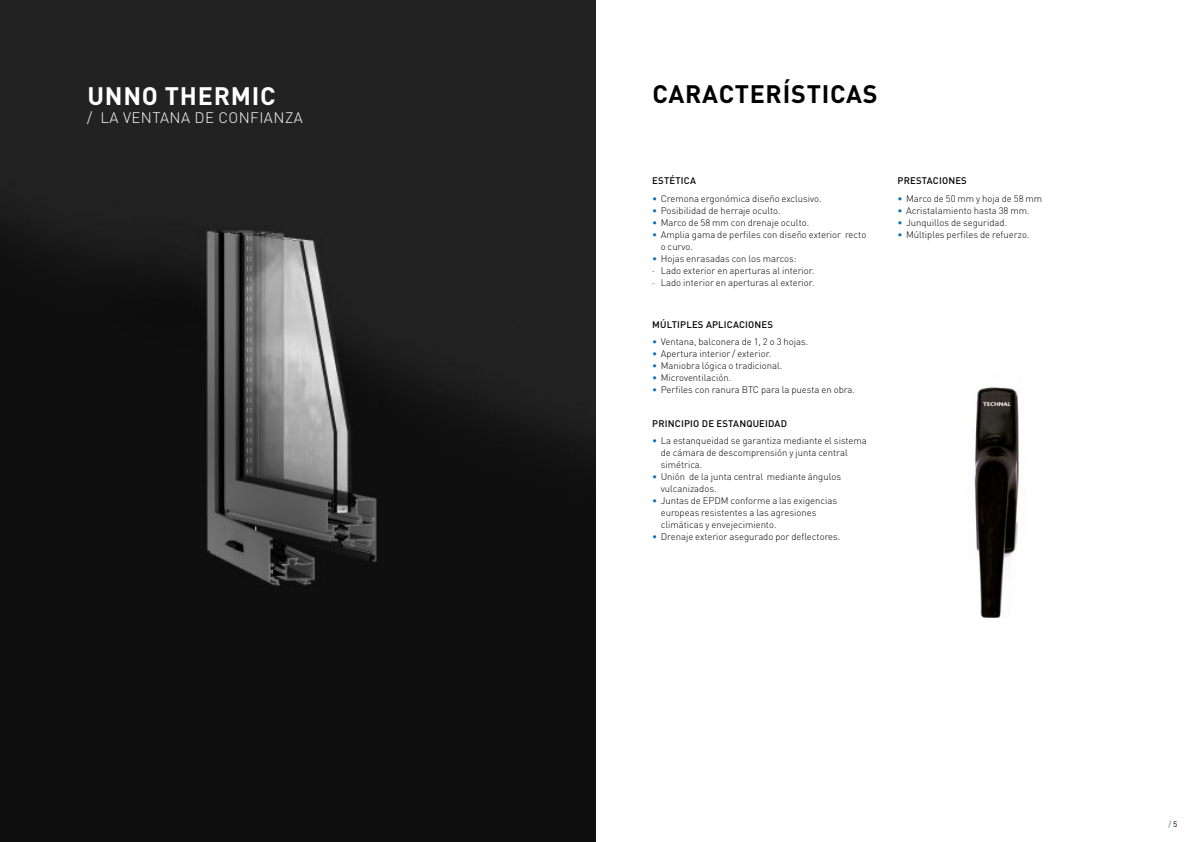
<style>
.page{position:relative;width:1191px;height:842px;background:#fff}
.page>*{position:absolute;margin:0;border:0;box-sizing:border-box;transform-origin:0 0}
.t1{font:700 25px "DIN Pro";letter-spacing:.03em;color:#000}
.t2{font:700 25px "DIN Pro";letter-spacing:.03em;color:#fff}
.t3{font:300 15px "DIN Pro";letter-spacing:.03em;color:#fff}
.t4{font:300 9.5px/12px "DIN Pro";color:#000}
.t5{font:500 9.5px "DIN Pro";letter-spacing:.02em;color:#000}
.t6{font:8px "DIN Pro";color:#006eb7}
.s1{color:#006eb7}
.s2{color:#000}
</style>
<div class="page">
<img style="left:0;top:0;width:595px;height:842px">
<img style="left:974px;top:387px;width:45px;height:230px">
<h1 class="t2" style="left:87px;top:75px;width:190px">UNNO THERMIC</h1>
<h1 class="t1" style="left:652px;top:73px;width:227px">CARACTERÍSTICAS</h1>
<h2 class="t3" style="left:87px;top:106px;width:217px">/ LA VENTANA DE CONFIANZA</h2>
<p class="t5" style="left:652px;top:173px;width:45px">ESTÉTICA</p>
<p class="t4" style="left:652px;top:191px;width:171px"><span class="s1">•</span> Cremona ergonómica diseño exclusivo.</p>
<p class="t4" style="left:652px;top:203px;width:130px"><span class="s1">•</span> Posibilidad de herraje oculto.</p>
<p class="t4" style="left:652px;top:215px;width:158px"><span class="s1">•</span> Marco de 58 mm con drenaje oculto.</p>
<p class="t4" style="left:660px;top:227px;width:207px;text-indent:-9px"><span class="s1">•</span> Amplia gama de perfiles con diseño exterior recto o curvo.</p>
<p class="t4" style="left:652px;top:251px;width:164px"><span class="s1">•</span> Hojas enrasadas con los marcos:<br>· Lado exterior en aperturas al interior. · Lado interior en aperturas al exterior.</p>
<p class="t5" style="left:652px;top:316px;width:122px">MÚLTIPLES APLICACIONES</p>
<p class="t4" style="left:652px;top:335px;width:158px"><span class="s1">•</span> Ventana, balconera de 1, 2 o 3 hojas.</p>
<p class="t4" style="left:652px;top:347px;width:121px"><span class="s1">•</span> Apertura interior / exterior.</p>
<p class="t4" style="left:652px;top:359px;width:132px"><span class="s1">•</span> Maniobra lógica o tradicional.</p>
<p class="t4" style="left:652px;top:371px;width:81px"><span class="s1">•</span> Microventilación.</p>
<p class="t4" style="left:652px;top:383px;width:204px"><span class="s1">•</span> Perfiles con ranura BTC para la puesta en obra.</p>
<p class="t5" style="left:652px;top:415px;width:136px">PRINCIPIO DE ESTANQUEIDAD</p>
<p class="t4" style="left:660px;top:434px;width:208px;text-indent:-9px"><span class="s1">•</span> La estanqueidad se garantiza mediante el sistema de cámara de descomprensión y junta central simétrica.</p>
<p class="t4" style="left:660px;top:470px;width:182px;text-indent:-9px"><span class="s1">•</span> Unión de la junta central mediante ángulos vulcanizados.</p>
<p class="t4" style="left:660px;top:494px;width:178px;text-indent:-9px"><span class="s1">•</span> Juntas de EPDM conforme a las exigencias europeas resistentes a las agresiones climáticas y envejecimiento.</p>
<p class="t4" style="left:652px;top:530px;width:190px"><span class="s1">•</span> Drenaje exterior asegurado por deflectores.</p>
<p class="t5" style="left:897px;top:173px;width:71px">PRESTACIONES</p>
<p class="t4" style="left:897px;top:191px;width:146px"><span class="s1">•</span> Marco de 50 mm y hoja de 58 mm</p>
<p class="t4" style="left:897px;top:203px;width:134px"><span class="s1">•</span> Acristalamiento hasta 38 mm.</p>
<p class="t4" style="left:897px;top:215px;width:111px"><span class="s1">•</span> Junquillos de seguridad.</p>
<p class="t4" style="left:897px;top:227px;width:133px"><span class="s1">•</span> Múltiples perfiles de refuerzo.</p>
<p class="t6" style="left:1168px;top:818px;width:11px">/ <span class="s2">5</span></p>
</div>
